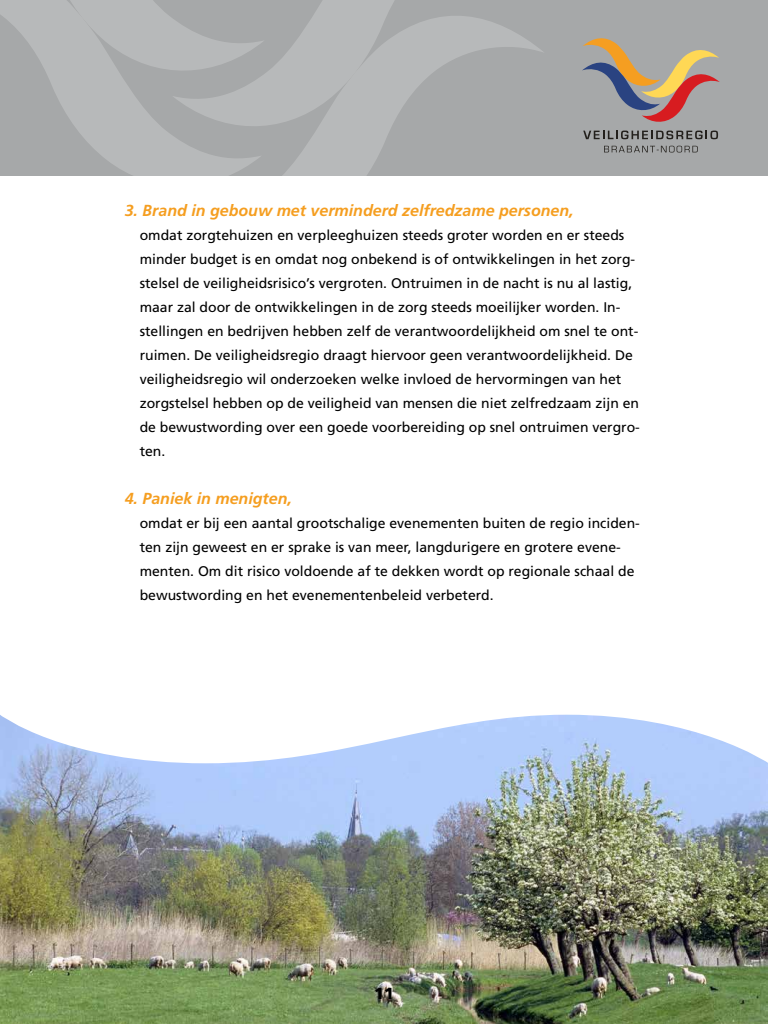
<style>
.page{position:relative;width:768px;height:1024px;background:#fff}
.page>*{position:absolute;margin:0;border:0;box-sizing:border-box;transform-origin:0 0}
.t1{font:italic 700 16px "Frutiger LT";color:#f59e20}
.t2{font:900 16px "Frutiger LT";color:#000}
.t3{font:14px/24px "Frutiger LT";color:#000}
</style>
<div class="page">
<div style="left:0;top:0;width:768px;height:176px;background:#a6a8a9"></div>
<svg style="left:582px;top:38px;width:138px;height:84px"></svg>
<svg style="left:583px;top:131px;width:135px;height:8px"></svg>
<svg style="left:604px;top:146px;width:94px;height:6px"></svg>
<svg style="left:0;top:0;width:175px;height:176px;fill:#b7b9ba"></svg>
<svg style="left:175px;top:0;width:368px;height:176px"></svg>
<img style="left:0;top:766px;width:768px;height:258px">
<svg style="left:0;top:714px;width:768px;height:52px"></svg>
<p class="t1" style="left:125px;top:201px;width:451px">3. Brand in gebouw met verminderd zelfredzame personen,</p>
<p class="t3" style="left:140px;top:223px;width:502px">omdat zorgtehuizen en verpleeghuizen steeds groter worden en er steeds minder budget is en omdat nog onbekend is of ontwikkelingen in het zorg&shy;stelsel de veiligheidsrisico’s vergroten. Ontruimen in de nacht is nu al lastig, maar zal door de ontwikkelingen in de zorg steeds moeilijker worden. In&shy;stellingen en bedrijven hebben zelf de verantwoordelijkheid om snel te ont&shy;ruimen. De veiligheidsregio draagt hiervoor geen verantwoordelijkheid. De veiligheidsregio wil onderzoeken welke invloed de hervormingen van het zorgstelsel hebben op de veiligheid van mensen die niet zelfredzaam zijn en de bewustwording over een goede voorbereiding op snel ontruimen vergro&shy;ten.</p>
<p class="t1" style="left:125px;top:489px;width:169px">4. Paniek in menigten,</p>
<p class="t3" style="left:140px;top:511px;width:502px">omdat er bij een aantal grootschalige evenementen buiten de regio inciden&shy;ten zijn geweest en er sprake is van meer, langdurigere en grotere evene&shy;menten. Om dit risico voldoende af te dekken wordt op regionale schaal de bewustwording en het evenementenbeleid verbeterd.</p>
<p class="t2" style="left:374px;top:984px;width:21px">11</p>
</div>
